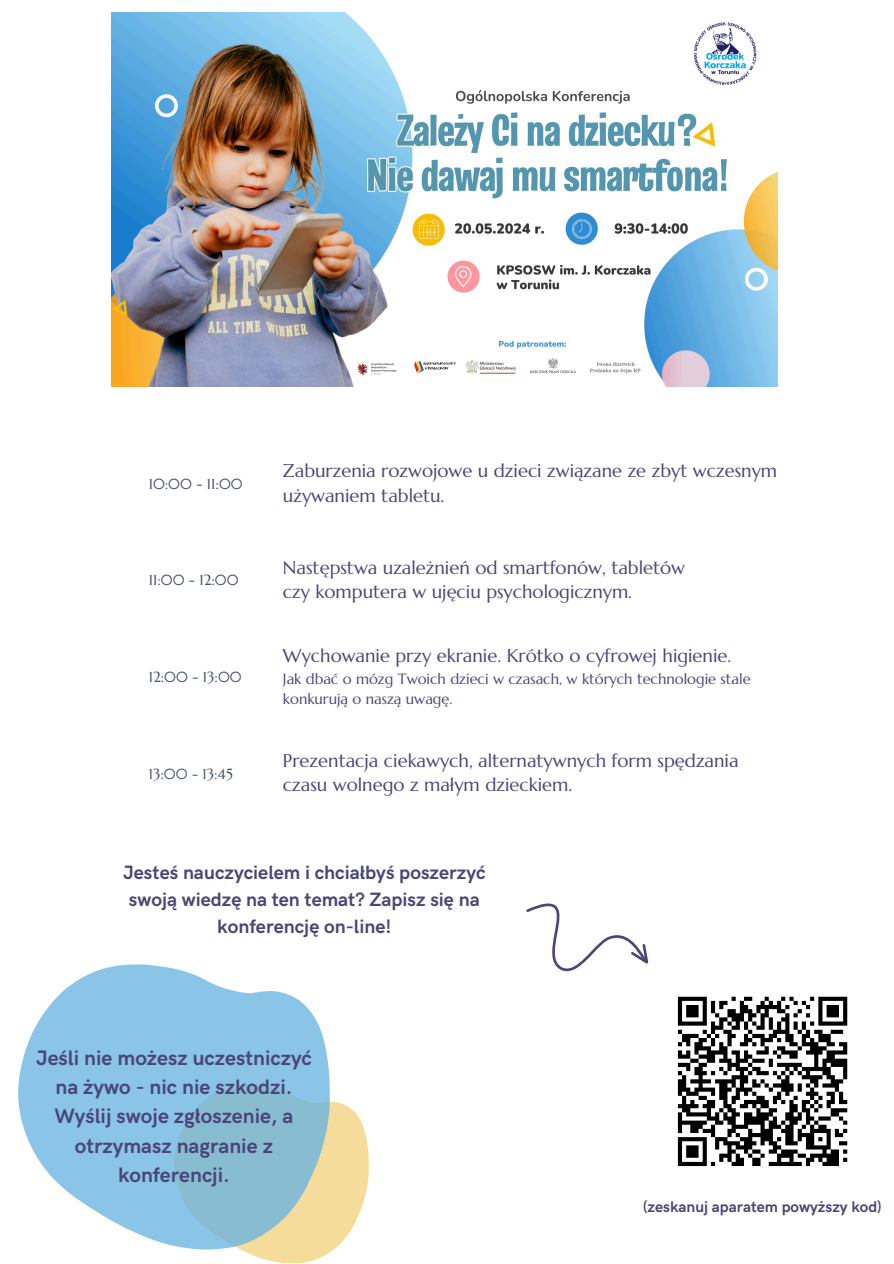
<style>
.page{position:relative;width:894px;height:1264px;background:#fff}
.page>*{position:absolute;margin:0;border:0;box-sizing:border-box;transform-origin:0 0}
.t1{font:700 21px/29.2px "HK Grotesk";color:#4b4578;text-align:center}
.t2{font:700 19.35px/27px "HK Grotesk";color:#4b4578;text-align:center}
.t3{font:18.45px/24.9px "Marcellus";color:#4b4578}
.t4{font:700 15.45px "HK Grotesk";color:#4b4578}
.t5{font:14.7px/20.2px "Marcellus";color:#4b4578}
.t6{font:14.7px "Marcellus";color:#485368}
</style>
<div class="page">
<svg style="left:196px;top:1101px;width:172px;height:161px"></svg>
<svg style="left:18px;top:964px;width:312px;height:285px;fill:#8ac5e8"></svg>
<svg style="left:526px;top:903px;width:123px;height:69px"></svg>
<svg style="left:677px;top:996px;width:171px;height:170px"></svg>
<img style="left:112px;top:12px;width:664px;height:374px">
<p class="t6" style="left:149px;top:474px;width:95px">10:00 - 11:00</p>
<p class="t6" style="left:149px;top:571px;width:91px">11:00 - 12:00</p>
<p class="t6" style="left:149px;top:668px;width:95px">12:00 - 13:00</p>
<p class="t6" style="left:149px;top:764px;width:86px">13:00 - 13:45</p>
<p class="t3" style="left:283px;top:458px;width:495px">Zaburzenia rozwojowe u dzieci związane ze zbyt wczesnym używaniem tabletu.</p>
<p class="t3" style="left:283px;top:554px;width:403px">Następstwa uzależnień od smartfonów, tabletów czy komputera w ujęciu psychologicznym.</p>
<h2 class="t3" style="left:283px;top:643px;width:449px">Wychowanie przy ekranie. Krótko o cyfrowej higienie.</h2>
<h1 class="t5" style="left:283px;top:668px;width:469px">Jak dbać o mózg Twoich dzieci w czasach, w których technologie stale konkurują o naszą uwagę.</h1>
<h1 class="t3" style="left:283px;top:747px;width:457px">Prezentacja ciekawych, alternatywnych form spędzania czasu wolnego z małym dzieckiem.</h1>
<h2 class="t2" style="left:123px;top:860px;width:364px">Jesteś nauczycielem i chciałbyś poszerzyć swoją wiedzę na ten temat? Zapisz się na konferencję on-line!</h2>
<p class="t1" style="left:36px;top:1043px;width:277px">Jeśli nie możesz uczestniczyć na żywo - nic nie szkodzi.<br>Wyślij swoje zgłoszenie, a otrzymasz nagranie z konferencji.</p>
<h2 class="t4" style="left:643px;top:1197px;width:240px">(zeskanuj aparatem powyższy kod)</h2>
</div>
